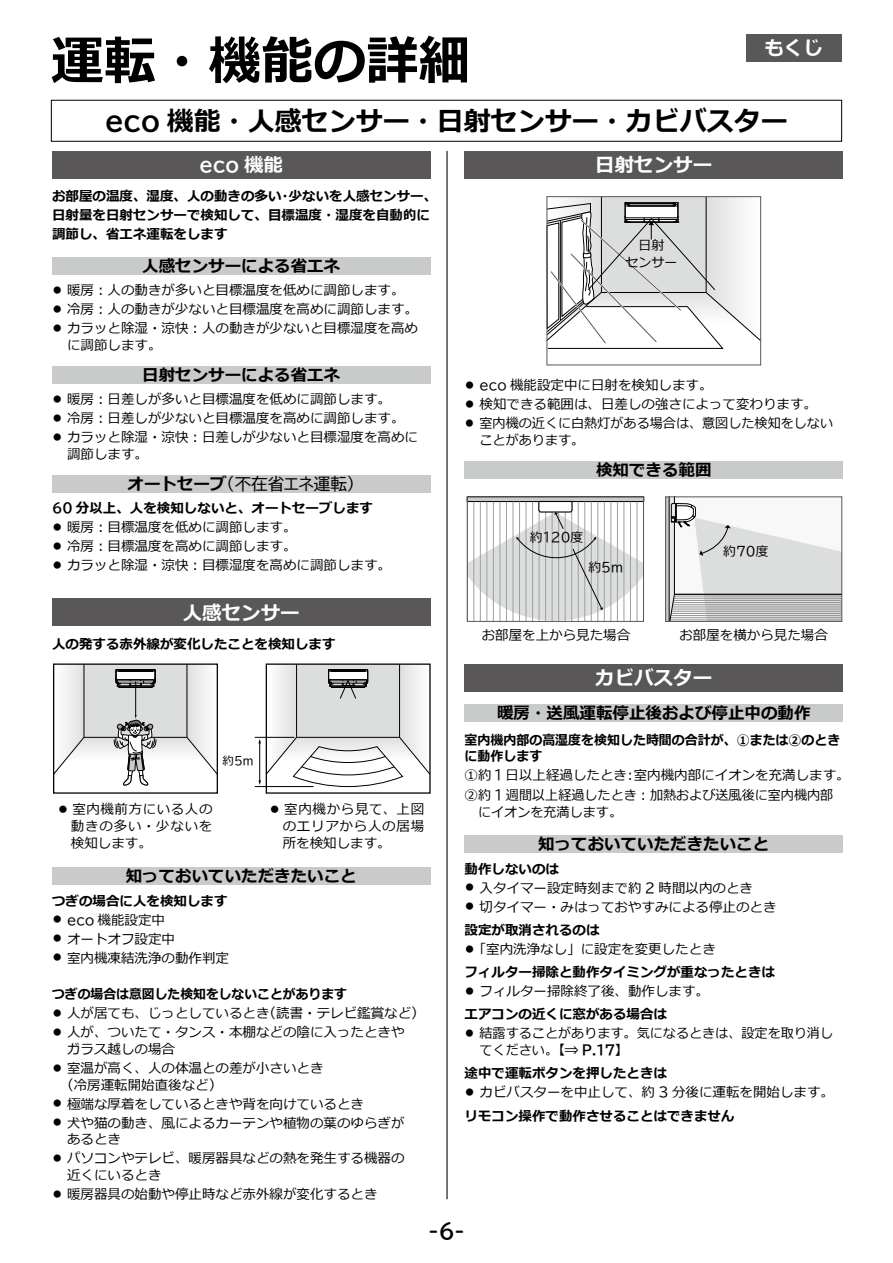
<style>
.page{position:relative;width:893px;height:1263px;background:#fff}
.page>*{position:absolute;margin:0;border:0;box-sizing:border-box;transform-origin:0 0}
.t1{font:700 52.5px "Meiryo";color:#000}
.t2{font:700 27px "Meiryo";color:#000}
.t3{font:21px "BIZ UDP Gothic Bold";color:#000}
.t4{font:700 19.5px "Meiryo";color:#fff}
.t5{font:19.5px "BIZ UDP Gothic Bold";color:#fff}
.t6{font:700 16.5px "Meiryo";color:#000}
.t7{font:16.5px "BIZ UDP Gothic";color:#000}
.t8{font:13.5px/19px "Meiryo";color:#000}
.t9{font:700 13.5px/19px "Meiryo";color:#000}
.t10{font:700 13.5px/16.8px "Meiryo";color:#000;scale:.96 1}
.t11{font:13.05px/17.4px "Meiryo";color:#000;text-align:center}
.t12{font:12.9px "BIZ UDP Gothic";color:#000}
.t13{font:12.9px "Meiryo";color:#000}
.t14{font:11.55px "BIZ UDP Gothic";color:#000}
.s1{font-family:"BIZ UDP Gothic Bold";font-weight:400}
.s2{font-family:"Meiryo";font-weight:700}
.s3{font-size:10.5px}
.s4{font-family:"BIZ UDP Gothic Bold"}
.s5{font-weight:700}
.s6{font-family:"BIZ UDP Gothic"}
.s7{font-family:"Meiryo"}
.s8{font-weight:400;font-size:10.5px}
.s9{font-weight:400}
.s10{font-size:11.25px}
</style>
<div class="page">
<div style="left:51px;top:100px;width:791px;height:42px;border:1px solid #000"></div>
<div style="left:52px;top:151px;width:379px;height:28px;background:#595757"></div>
<div style="left:52px;top:257px;width:379px;height:18px;background:#c9caca"></div>
<div style="left:52px;top:366px;width:379px;height:18px;background:#c9caca"></div>
<div style="left:52px;top:474px;width:379px;height:18px;background:#c9caca"></div>
<div style="left:52px;top:598px;width:379px;height:28px;background:#595757"></div>
<hr style="left:255px;top:737px;width:39px;height:1px;background:#000">
<hr style="left:255px;top:786px;width:58px;height:1px;background:#000">
<svg style="left:53px;top:663px;width:165px;height:131px"></svg>
<svg style="left:258px;top:663px;width:173px;height:130px"></svg>
<div style="left:52px;top:867px;width:379px;height:18px;background:#c9caca"></div>
<div style="left:465px;top:151px;width:378px;height:28px;background:#595757"></div>
<svg style="left:546px;top:196px;width:216px;height:169px"></svg>
<div style="left:465px;top:461px;width:378px;height:18px;background:#c9caca"></div>
<hr style="left:467px;top:497px;width:177px;height:4px;background:#c9caca">
<div style="left:467px;top:496px;width:177px;height:126px;border:1px solid #595757"></div>
<svg style="left:467px;top:500px;width:176px;height:121px"></svg>
<div style="left:665px;top:496px;width:177px;height:126px;border:1px solid #595757"></div>
<svg style="left:666px;top:497px;width:176px;height:124px"></svg>
<div style="left:465px;top:664px;width:378px;height:27px;background:#595757"></div>
<div style="left:465px;top:704px;width:378px;height:18px;background:#c9caca"></div>
<div style="left:465px;top:835px;width:378px;height:18px;background:#c9caca"></div>
<div style="left:746px;top:34px;width:95px;height:28px;background:#595757"></div>
<hr style="left:446px;top:151px;width:2px;height:1048px;background:#000">
<h1 class="t1" style="left:51px;top:24px;width:421px">運転・機能の詳細</h1>
<h2 class="t2" style="left:105px;top:102px;width:684px"><span class="s1">eco</span> 機能・人感センサー・日射センサー・カビバスター</h2>
<h3 class="t5" style="left:200px;top:155px;width:85px">eco <span class="s2">機能</span></h3>
<p class="t9" style="left:52px;top:187px;width:387px">お部屋の温度、湿度、人の動きの多い・少ないを人感センサー、日射量を日射センサーで検知して、目標温度・湿度を自動的に調節し、省エネ運転をします</p>
<p class="t6" style="left:142px;top:254px;width:199px">人感センサーによる省エネ</p>
<p class="t8" style="left:52px;top:281px;width:367px"><span class="s3">㓡</span>暖房︓人の動きが多いと目標温度を低めに調節します。<span class="s3">㓡</span>冷房︓人の動きが少ないと目標温度を高めに調節します。<span class="s3">㓡</span>カラッと除湿・涼快︓人の動きが少ないと目標湿度を高め</p>
<p class="t8" style="left:67px;top:336px;width:96px">に調節します。</p>
<p class="t6" style="left:142px;top:363px;width:199px">日射センサーによる省エネ</p>
<p class="t8" style="left:52px;top:390px;width:367px"><span class="s3">㓡</span>暖房︓日差しが多いと目標温度を低めに調節します。<br><span class="s3">㓡</span>冷房︓日差しが少ないと目標温度を高めに調節します。<span class="s3">㓡</span>カラッと除湿・涼快︓日差しが少ないと目標湿度を高めに</p>
<p class="t8" style="left:67px;top:445px;width:82px">調節します。</p>
<p class="t7" style="left:128px;top:475px;width:229px"><span class="s2">オートセーブ</span>(不在省エネ運転)</p>
<p class="t8" style="left:52px;top:499px;width:340px"><span class="s4">60</span> <span class="s5">分以上、人を検知しないと、オートセーブします<br></span><span class="s3">㓡</span>暖房︓目標温度を低めに調節します。<br><span class="s3">㓡</span>冷房︓目標温度を高めに調節します。<br><span class="s3">㓡</span>カラッと除湿・涼快︓目標湿度を高めに調節します。</p>
<h3 class="t4" style="left:183px;top:599px;width:118px">人感センサー</h3>
<p class="t9" style="left:52px;top:635px;width:285px">人の発する赤外線が変化したことを検知します</p>
<h3 class="t4" style="left:764px;top:34px;width:60px">もくじ</h3>
<h3 class="t4" style="left:595px;top:151px;width:118px">日射センサー</h3>
<p class="t11" style="left:625px;top:237px;width:54px">日射<br>センサー</p>
<p class="t8" style="left:465px;top:377px;width:370px"><span class="s3">㓡</span> <span class="s6">eco</span> 機能設定中に日射を検知します。<br><span class="s3">㓡</span>検知できる範囲は、日差しの強さによって変わります。<br><span class="s3">㓡</span>室内機の近くに白熱灯がある場合は、意図した検知をしない</p>
<p class="t8" style="left:480px;top:432px;width:106px">ことがあります。</p>
<p class="t6" style="left:596px;top:459px;width:117px">検知できる範囲</p>
<p class="t12" style="left:530px;top:531px;width:55px"><span class="s7">約</span>120<span class="s7">度</span></p>
<p class="t13" style="left:723px;top:542px;width:47px">約<span class="s6">70</span>度</p>
<p class="t12" style="left:588px;top:561px;width:36px"><span class="s7">約</span>5m</p>
<p class="t8" style="left:679px;top:626px;width:150px">お部屋を横から見た場合</p>
<h3 class="t4" style="left:595px;top:664px;width:118px">カビバスター</h3>
<p class="t6" style="left:497px;top:702px;width:315px">暖房・送風運転停止後および停止中の動作</p>
<p class="t10" style="left:465px;top:732px;width:393px">室内機内部の高湿度を検知した時間の合計が、①または②のときに動作します</p>
<p class="t8" style="left:465px;top:767px;width:387px">①約 <span class="s6">1</span> 日以上経過したとき︓室内機内部にイオンを充満します。<br>②約 <span class="s6">1</span> 週間以上経過したとき︓加熱および送風後に室内機内部</p>
<p class="t8" style="left:478px;top:803px;width:146px">にイオンを充満します。</p>
<p class="t6" style="left:538px;top:833px;width:232px">知っておいていただきたいこと</p>
<p class="t8" style="left:465px;top:860px;width:313px"><span class="s5">動作しないのは<br></span><span class="s3">㓡</span>入タイマー設定時刻まで約 <span class="s6">2</span> 時間以内のとき<br><span class="s3">㓡</span>切タイマー・みはっておやすみによる停止のとき</p>
<p class="t8" style="left:465px;top:921px;width:253px"><span class="s5">設定が取消されるのは<br></span><span class="s3">㓡</span>「室内洗浄なし」に設定を変更したとき</p>
<p class="t9" style="left:465px;top:963px;width:312px">フィルター掃除と動作タイミングが重なったときは<span class="s8">㓡</span><span class="s9">フィルター掃除終了後、動作します。</span></p>
<p class="t8" style="left:465px;top:1005px;width:370px"><span class="s5">エアコンの近くに窓がある場合は<br></span><span class="s3">㓡</span>結露することがあります。気になるときは、設定を取り消し</p>
<p class="t9" style="left:465px;top:1039px;width:204px;line-height:23.2px;text-indent:15px"><span class="s9">てください。</span>【⇒ <span class="s1">P.17</span>】<br>途中で運転ボタンを押したときは</p>
<p class="t8" style="left:465px;top:1081px;width:371px;line-height:23.2px"><span class="s3">㓡</span>カビバスターを中止して、約 <span class="s6">3</span> 分後に運転を開始します。<span class="s5">リモコン操作で動作させることはできません</span></p>
<p class="t8" style="left:482px;top:626px;width:150px">お部屋を上から見た場合</p>
<p class="t14" style="left:223px;top:755px;width:33px"><span class="s7">約</span>5m</p>
<p class="t8" style="left:71px;top:802px;width:143px;line-height:17px;text-align:justify;text-indent:-14px"><span class="s10">●</span> 室内機前方にいる人の動きの多い・少ないを検知します。</p>
<p class="t8" style="left:283px;top:802px;width:143px;line-height:17px;text-align:justify;text-indent:-14px"><span class="s10">●</span> 室内機から見て、上図のエリアから人の居場所を検知します。</p>
<p class="t6" style="left:126px;top:865px;width:232px">知っておいていただきたいこと</p>
<p class="t8" style="left:52px;top:892px;width:178px"><span class="s5">つぎの場合に人を検知します</span><span class="s3">㓡</span> <span class="s6">eco</span> 機能設定中<br><span class="s3">㓡</span>オートオフ設定中<br><span class="s3">㓡</span>室内機凍結洗浄の動作判定</p>
<p class="t8" style="left:52px;top:985px;width:367px"><span class="s5">つぎの場合は意図した検知をしないことがあります<br></span><span class="s3">㓡</span>人が居ても、じっとしているとき<span class="s6">(</span>読書・テレビ鑑賞など<span class="s6">)</span><span class="s3">㓡</span>人が、ついたて・タンス・本棚などの陰に入ったときや</p>
<p class="t8" style="left:52px;top:1040px;width:273px;text-indent:15px">ガラス越しの場合<br><span class="s3">㓡</span>室温が高く、人の体温との差が小さいとき</p>
<p class="t8" style="left:52px;top:1076px;width:354px;text-indent:15px"><span class="s6">(</span>冷房運転開始直後など<span class="s6">)<br></span><span class="s3">㓡</span>極端な厚着をしているときや背を向けているとき<br><span class="s3">㓡</span>犬や猫の動き、風によるカーテンや植物の葉のゆらぎが</p>
<p class="t8" style="left:52px;top:1131px;width:354px;text-indent:15px">あるとき<br><span class="s3">㓡</span>パソコンやテレビ、暖房器具などの熱を発生する機器の</p>
<p class="t8" style="left:52px;top:1166px;width:327px;text-indent:15px">近くにいるとき<br><span class="s3">㓡</span>暖房器具の始動や停止時など赤外線が変化するとき</p>
<h3 class="t3" style="left:429px;top:1220px;width:38px">-6-</h3>
</div>
